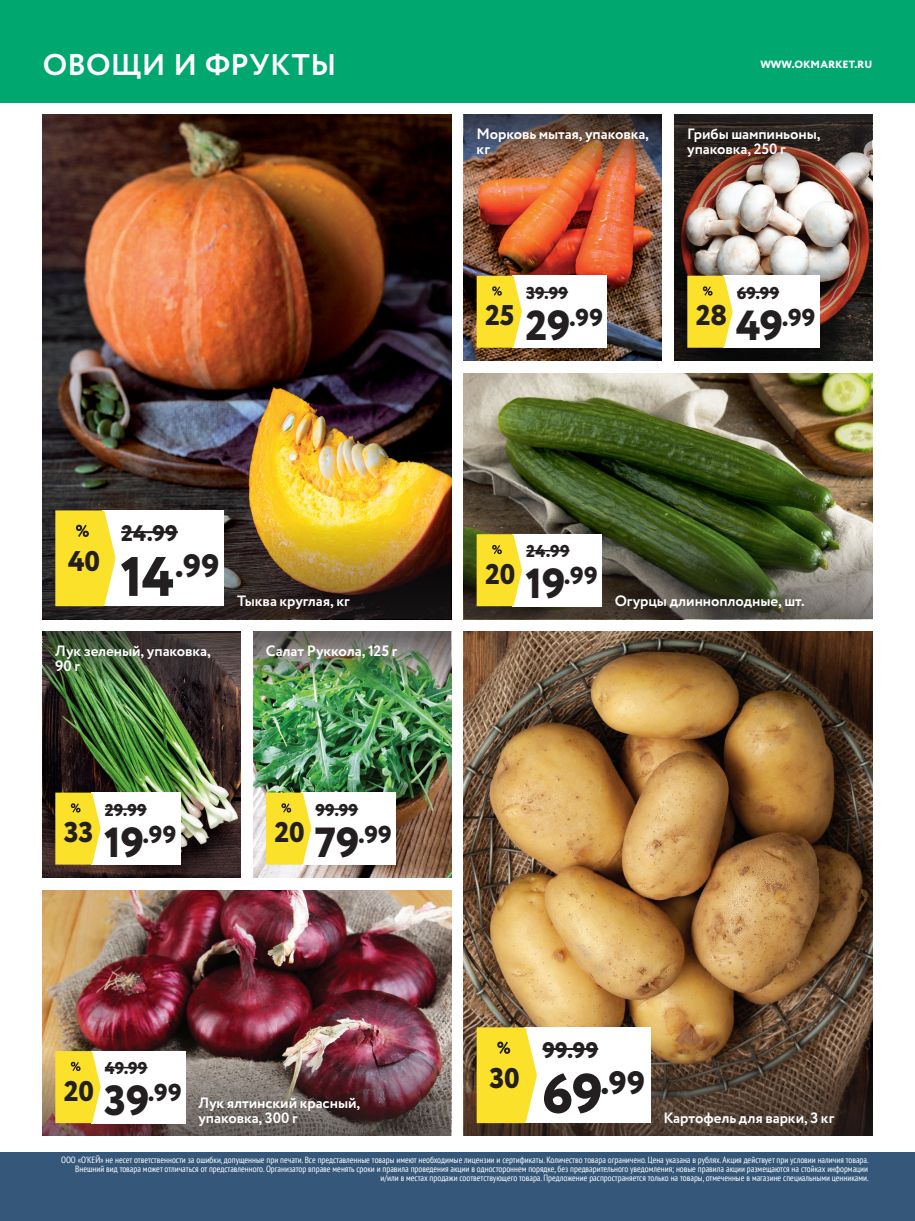
<style>
.page{position:relative;width:915px;height:1221px;background:#fff}
.page>*{position:absolute;margin:0;border:0;box-sizing:border-box;transform-origin:0 0}
.fresh_red{font:800 42px "Circe";color:#231f20}
.fresh_dominant_red{font:800 32.4px "Circe";color:#231f20}
.t1{font:700 30px "Circe";letter-spacing:.01em;color:#fff}
.fresh_discount{font:800 28.5px "Circe";letter-spacing:-.015em;color:#231f20}
.fresh_red-2{font:800 24.45px "Circe";letter-spacing:.01em;color:#231f20}
.fresh_dominant_black{font:800 22.5px "Circe";letter-spacing:.01em;color:#231f20}
.fresh_black{font:800 17.1px "Circe";letter-spacing:.01em;color:#231f20}
.fresh_dominant_text{font:700 15px/15px "Circe";letter-spacing:-.005em;color:#fff}
.t2{font:800 10.5px "Circe";letter-spacing:.01em;color:#fff}
.t3{font:condensed 9px/9px "PT Sans";color:#fff;text-align:right}
.s1{font-size:55.5px}
.s2{font-size:42px}
</style>
<div class="page">
<div style="left:0;top:0;width:893px;height:102px;background:#00a86f"></div>
<div style="left:893px;top:0;width:21px;height:102px;background:#00a86f"></div>
<div style="left:0;top:1152px;width:893px;height:68px;background:#34577a"></div>
<div style="left:893px;top:1152px;width:21px;height:68px;background:#34577a"></div>
<img style="left:43px;top:115px;width:408px;height:405px">
<img style="left:43px;top:520px;width:408px;height:99px">
<div style="left:102px;top:510px;width:122px;height:96px;background:#fff"></div>
<hr style="left:121px;top:531px;width:57px;height:2px;background:#231f20">
<svg style="left:55px;top:510px;width:60px;height:96px;background:#f6df3b"></svg>
<img style="left:463px;top:631px;width:409px;height:406px">
<svg style="left:463px;top:1037px;width:409px;height:98px;background:#533f30"></svg>
<div style="left:523px;top:1027px;width:127px;height:96px;background:#fff"></div>
<hr style="left:542px;top:1047px;width:56px;height:2px;background:#231f20">
<svg style="left:476px;top:1027px;width:60px;height:96px;background:#f6de3a"></svg>
<img style="left:43px;top:890px;width:408px;height:160px">
<img style="left:43px;top:1050px;width:408px;height:85px">
<div style="left:91px;top:1051px;width:95px;height:72px;background:#fff"></div>
<hr style="left:105px;top:1066px;width:42px;height:2px;background:#231f20">
<svg style="left:55px;top:1051px;width:45px;height:72px;background:#f7e03b"></svg>
<img style="left:463px;top:181px;width:198px;height:179px">
<img style="left:463px;top:115px;width:198px;height:66px">
<div style="left:512px;top:276px;width:94px;height:72px;background:#fff"></div>
<hr style="left:526px;top:291px;width:42px;height:2px;background:#231f20">
<svg style="left:476px;top:276px;width:45px;height:72px;background:#f5dd39"></svg>
<img style="left:463px;top:373px;width:409px;height:161px">
<svg style="left:463px;top:534px;width:409px;height:85px;background:#50543d"></svg>
<div style="left:512px;top:534px;width:89px;height:72px;background:#fff"></div>
<hr style="left:526px;top:550px;width:43px;height:1px;background:#231f20">
<svg style="left:476px;top:534px;width:45px;height:72px;background:#f5dd39"></svg>
<img style="left:674px;top:181px;width:198px;height:179px">
<svg style="left:674px;top:115px;width:198px;height:66px;background:#54413a"></svg>
<div style="left:722px;top:276px;width:97px;height:72px;background:#fff"></div>
<hr style="left:736px;top:291px;width:43px;height:2px;background:#231f20">
<svg style="left:687px;top:276px;width:45px;height:72px;background:#f6de3a"></svg>
<img style="left:253px;top:697px;width:198px;height:180px">
<img style="left:253px;top:631px;width:198px;height:66px">
<div style="left:301px;top:792px;width:95px;height:72px;background:#fff"></div>
<hr style="left:315px;top:808px;width:43px;height:1px;background:#231f20">
<svg style="left:266px;top:792px;width:45px;height:72px;background:#f7e03c"></svg>
<img style="left:43px;top:697px;width:197px;height:180px">
<img style="left:43px;top:631px;width:197px;height:66px">
<div style="left:91px;top:792px;width:89px;height:72px;background:#fff"></div>
<hr style="left:105px;top:808px;width:42px;height:1px;background:#231f20">
<svg style="left:55px;top:792px;width:45px;height:72px;background:#f5dd3a"></svg>
<h3 class="t1" style="left:43px;top:45px;width:295px">ОВОЩИ И ФРУКТЫ</h3>
<p class="t2" style="left:760px;top:57px;width:113px">WWW.OKMARKET.RU</p>
<p class="fresh_discount" style="left:68px;top:542px;width:33px">40</p>
<p class="fresh_dominant_black" style="left:121px;top:518px;width:58px">24.99</p>
<p class="fresh_dominant_red" style="left:120px;top:544px;width:100px"><span class="s1">14</span>.99</p>
<p class="fresh_dominant_text" style="left:55px;top:644px;width:157px">Лук зеленый, упаковка,<br>90 г</p>
<p class="fresh_dominant_text" style="left:237px;top:594px;width:114px">Тыква круглая, кг</p>
<p class="fresh_dominant_text" style="left:266px;top:644px;width:133px">Салат Руккола, 125 г</p>
<p class="fresh_discount" style="left:64px;top:812px;width:31px">33</p>
<p class="fresh_black" style="left:105px;top:798px;width:43px">29.99</p>
<p class="fresh_red-2" style="left:104px;top:817px;width:74px"><span class="s2">19</span>.99</p>
<p class="fresh_discount" style="left:274px;top:812px;width:31px">20</p>
<p class="fresh_black" style="left:315px;top:798px;width:44px">99.99</p>
<p class="fresh_red-2" style="left:315px;top:817px;width:79px"><span class="s2">79</span>.99</p>
<p class="fresh_black" style="left:105px;top:1056px;width:44px">49.99</p>
<p class="fresh_discount" style="left:64px;top:1071px;width:31px">20</p>
<p class="fresh_red-2" style="left:148px;top:1076px;width:35px">.99</p>
<p class="fresh_red" style="left:104px;top:1072px;width:47px">39</p>
<p class="fresh_dominant_text" style="left:198px;top:1096px;width:163px">Лук ялтинский красный, упаковка, 300 г</p>
<p class="fresh_dominant_text" style="left:476px;top:127px;width:174px">Морковь мытая, упаковка, кг</p>
<p class="fresh_dominant_text" style="left:687px;top:127px;width:135px">Грибы шампиньоны, упаковка, 250 г</p>
<p class="fresh_discount" style="left:485px;top:296px;width:31px">25</p>
<p class="fresh_black" style="left:526px;top:281px;width:43px">39.99</p>
<p class="fresh_red-2" style="left:525px;top:301px;width:79px"><span class="s2">29</span>.99</p>
<p class="fresh_discount" style="left:695px;top:296px;width:33px">28</p>
<p class="fresh_black" style="left:736px;top:281px;width:44px">69.99</p>
<p class="fresh_red-2" style="left:736px;top:301px;width:81px"><span class="s2">49</span>.99</p>
<p class="fresh_black" style="left:526px;top:540px;width:45px">24.99</p>
<p class="fresh_discount" style="left:485px;top:554px;width:31px">20</p>
<p class="fresh_red-2" style="left:525px;top:559px;width:74px"><span class="s2">19</span>.99</p>
<p class="fresh_dominant_text" style="left:614px;top:594px;width:191px">Огурцы длинноплодные, шт.</p>
<p class="fresh_dominant_black" style="left:542px;top:1034px;width:57px">99.99</p>
<p class="fresh_discount" style="left:489px;top:1058px;width:32px">30</p>
<p class="fresh_dominant_red" style="left:541px;top:1061px;width:105px"><span class="s1">69</span>.99</p>
<p class="fresh_dominant_text" style="left:663px;top:1111px;width:172px">Картофель для варки, 3 кг</p>
<p class="t3" style="left:61px;top:1154px;width:808px">ООО «О’КЕЙ» не несет ответственности за ошибки, допущенные при печати. Все представленные товары имеют необходимые лицензии и сертификаты. Количество товара ограничено. Цена указана в рублях. Акция действует при условии наличия товара.<br>Внешний вид товара может отличаться от представленного. Организатор вправе менять сроки и правила проведения акции в одностороннем порядке, без предварительного уведомления; новые правила акции размещаются на стойках информации и/или в местах продажи соответствующего товара. Предложение распространяется только на товары, отмеченные в магазине специальными ценниками.</p>
</div>
